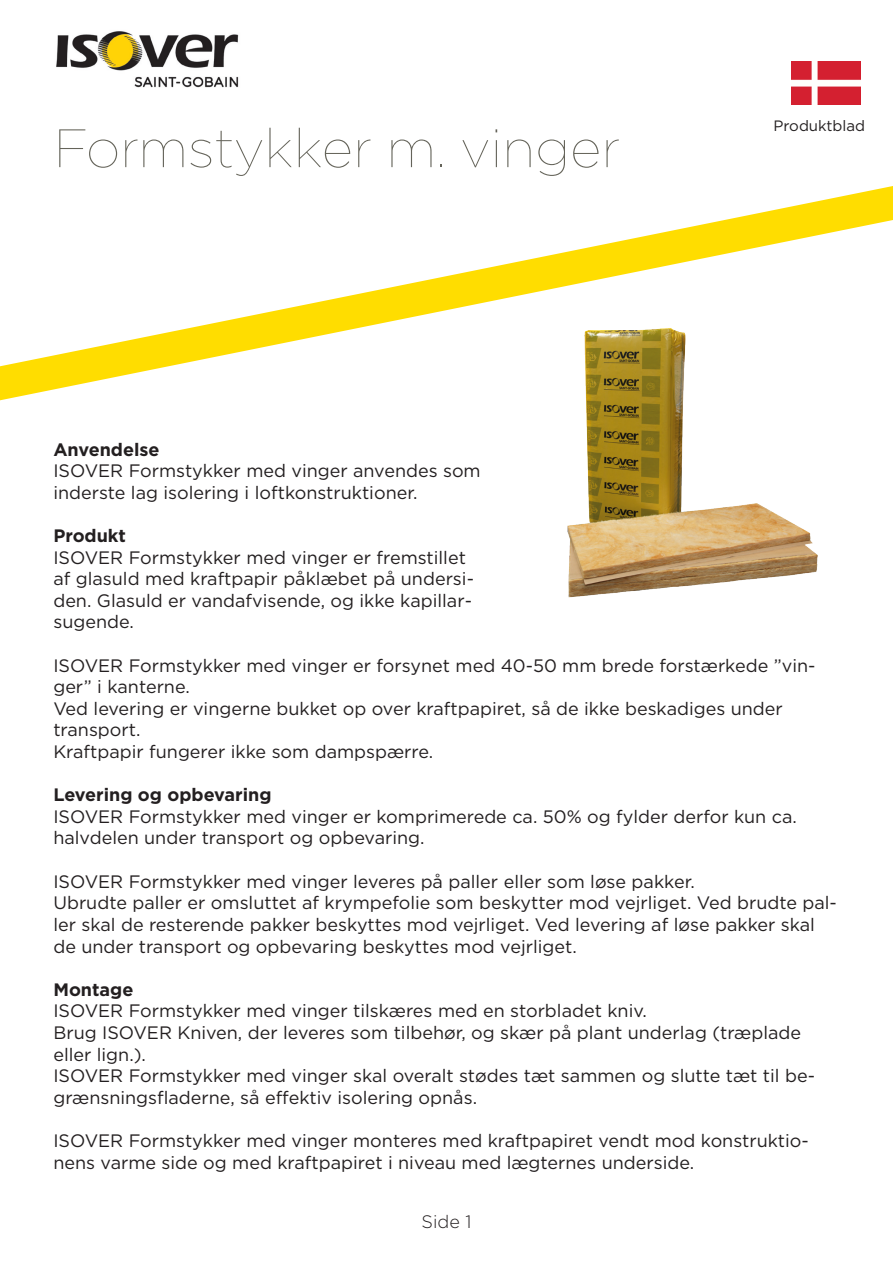
<style>
.page{position:relative;width:893px;height:1263px;background:#fff}
.page>*{position:absolute;margin:0;border:0;box-sizing:border-box;transform-origin:0 0}
.t1{font:100 54px "Gotham";color:#65645a}
.t2{font:18px/21.6px "Gotham";color:#231f20}
.t3{font:700 18px "Gotham";color:#231f20}
.t4{font:300 18px "Gotham";color:#231f20}
.t5{font:15px "Gotham";color:#231f20}
</style>
<div class="page">
<img style="left:567px;top:415px;width:251px;height:183px">
<svg style="left:0;top:381px;width:684px;height:34px"></svg>
<svg style="left:0;top:61px;width:893px;height:320px"></svg>
<img style="left:47px;top:31px;width:200px;height:66px">
<img style="left:791px;top:62px;width:69px;height:43px">
<p class="t1" style="left:54px;top:115px;width:567px">Formstykker m. vinger</p>
<p class="t5" style="left:773px;top:116px;width:93px">Produktblad</p>
<p class="t3" style="left:53px;top:437px;width:108px">Anvendelse</p>
<p class="t2" style="left:53px;top:460px;width:429px">ISOVER Formstykker med vinger anvendes som inderste lag isolering i loftkonstruktioner.</p>
<p class="t3" style="left:53px;top:524px;width:74px">Produkt</p>
<p class="t2" style="left:53px;top:546px;width:422px">ISOVER Formstykker med vinger er fremstillet af glasuld med kraftpapir påklæbet på undersi&shy;den. Glasuld er vandafvisende, og ikke kapillar&shy;sugende.</p>
<p class="t2" style="left:53px;top:654px;width:764px">ISOVER Formstykker med vinger er forsynet med 40-50 mm brede forstærkede ”vin&shy;ger” i kanterne.<br>Ved levering er vingerne bukket op over kraftpapiret, så de ikke beskadiges under transport.</p>
<p class="t2" style="left:53px;top:741px;width:381px">Kraftpapir fungerer ikke som dampspærre.</p>
<p class="t3" style="left:53px;top:783px;width:220px">Levering og opbevaring</p>
<p class="t2" style="left:53px;top:805px;width:745px">ISOVER Formstykker med vinger er komprimerede ca. 50% og fylder derfor kun ca. halvdelen under transport og opbevaring.</p>
<p class="t2" style="left:53px;top:870px;width:643px">ISOVER Formstykker med vinger leveres på paller eller som løse pakker.</p>
<p class="t2" style="left:53px;top:892px;width:785px">Ubrudte paller er omsluttet af krympefolie som beskytter mod vejrliget. Ved brudte pal&shy;ler skal de resterende pakker beskyttes mod vejrliget. Ved levering af løse pakker skal de under transport og opbevaring beskyttes mod vejrliget.</p>
<p class="t3" style="left:53px;top:977px;width:82px">Montage</p>
<p class="t2" style="left:53px;top:1000px;width:595px">ISOVER Formstykker med vinger tilskæres med en storbladet kniv.</p>
<p class="t2" style="left:53px;top:1021px;width:749px">Brug ISOVER Kniven, der leveres som tilbehør, og skær på plant underlag (træplade eller lign.).</p>
<p class="t2" style="left:53px;top:1065px;width:763px">ISOVER Formstykker med vinger skal overalt stødes tæt sammen og slutte tæt til be&shy;grænsningsfladerne, så effektiv isolering opnås.</p>
<p class="t2" style="left:53px;top:1129px;width:757px">ISOVER Formstykker med vinger monteres med kraftpapiret vendt mod konstruktio&shy;nens varme side og med kraftpapiret i niveau med lægternes underside.</p>
<p class="t4" style="left:422px;top:1210px;width:51px">Side 1</p>
</div>
